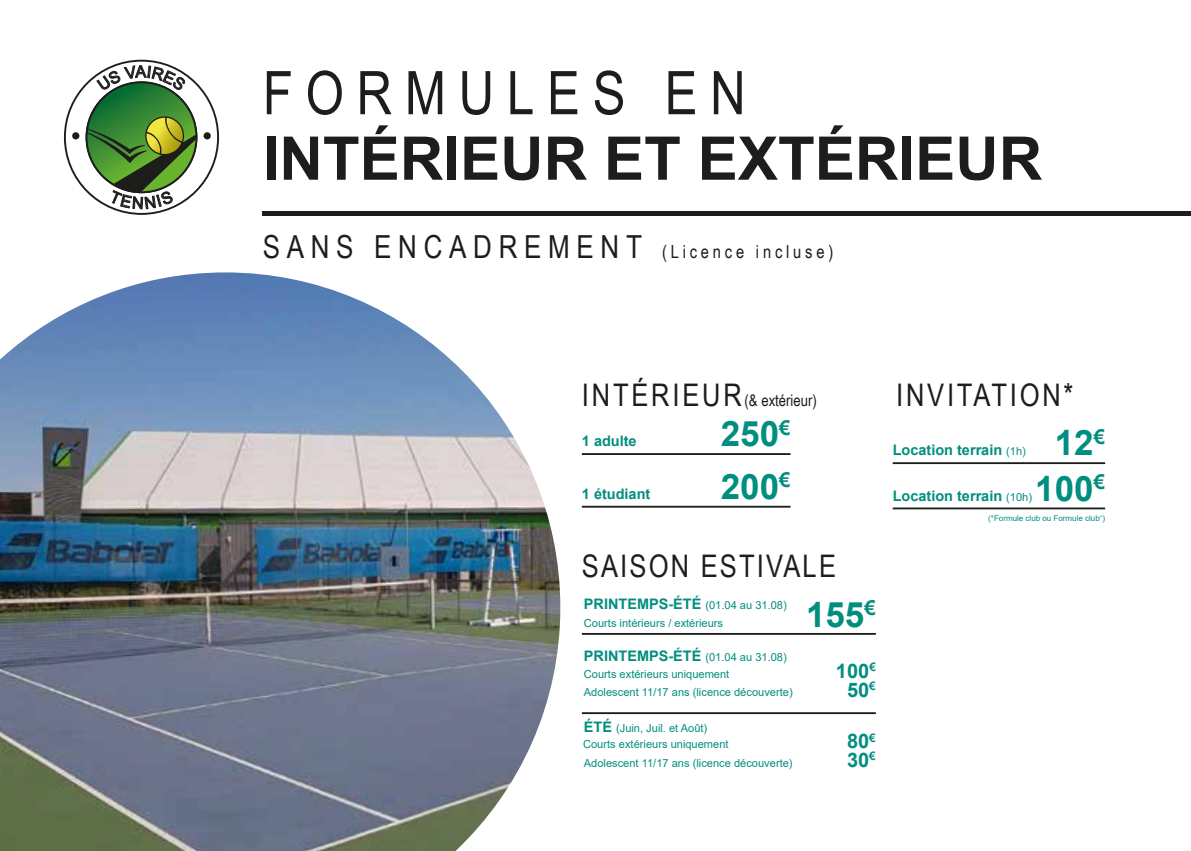
<style>
.page{position:relative;width:1191px;height:851px;background:#fff}
.page>*{position:absolute;margin:0;border:0;box-sizing:border-box;transform-origin:0 0}
.t1{font:700 60.2px "Arial";color:#1d1d1b}
.t2{font:60.2px "Arial Narrow";letter-spacing:.21em;color:#1d1d1b}
.t3{font:700 35px "Arial";color:#008e7f}
.t4{font:31.2px "Arial Narrow";letter-spacing:.07em;color:#1d1d1b}
.t5{font:31.2px "Arial Narrow";letter-spacing:.09em;color:#1d1d1b}
.t6{font:700 20px/18.6px "Arial";color:#008e7f;text-align:center}
.t7{font:18px "Arial Narrow";letter-spacing:.21em;color:#1d1d1b}
.t8{font:16px "Arial Narrow";color:#1d1d1b}
.t9{font:700 14.4px "Arial";color:#008e7f}
.t10{font:11px/17.2px "Arial";color:#008e7f}
.t11{font:8px "Arial";color:#008e7f}
.s1{font-size:31.8px}
.s2{font-size:31.2px}
.s3{font-weight:700;font-size:14.4px}
.s4{font-weight:400;font-size:11px}
</style>
<div class="page">
<hr style="left:582px;top:453px;width:208px;height:2px;background:#1d1d1b">
<hr style="left:582px;top:505px;width:208px;height:2px;background:#1d1d1b">
<hr style="left:582px;top:712px;width:293px;height:2px;background:#1d1d1b">
<hr style="left:892px;top:462px;width:213px;height:2px;background:#1d1d1b">
<hr style="left:892px;top:507px;width:213px;height:2px;background:#1d1d1b">
<hr style="left:582px;top:633px;width:293px;height:1px;background:#1d1d1b">
<hr style="left:263px;top:212px;width:928px;height:4px;background:#1d1d1b">
<img style="left:0;top:272px;width:560px;height:578px">
<svg style="left:64px;top:60px;width:155px;height:155px"></svg>
<h1 class="t2" style="left:263px;top:49px;width:484px">FORMULES EN</h1>
<h1 class="t1" style="left:263px;top:116px;width:781px">INTÉRIEUR ET EXTÉRIEUR</h1>
<h3 class="t7" style="left:263px;top:238px;width:572px"><span class="s1">SANS ENCADREMENT</span> (Licence incluse)</h3>
<h3 class="t8" style="left:582px;top:388px;width:236px"><span class="s2">INTÉRIEUR</span> (&amp; extérieur)</h3>
<h2 class="t3" style="left:720px;top:409px;width:71px">250<sup>€</sup></h2>
<h3 class="t9" style="left:582px;top:431px;width:56px">1 adulte</h3>
<h3 class="t9" style="left:582px;top:483px;width:70px">1 étudiant</h3>
<h2 class="t3" style="left:720px;top:462px;width:71px">200<sup>€</sup></h2>
<h3 class="t4" style="left:582px;top:543px;width:255px">SAISON ESTIVALE</h3>
<p class="t10" style="left:584px;top:596px;width:204px"><span class="s3">PRINTEMPS-ÉTÉ</span> (01.04 au 31.08)<br>Courts intérieurs / extérieurs</p>
<p class="t10" style="left:584px;top:648px;width:204px"><span class="s3">PRINTEMPS-ÉTÉ</span> (01.04 au 31.08)<br>Courts extérieurs uniquement</p>
<p class="t10" style="left:584px;top:683px;width:210px">Adolescent 11/17 ans (licence découverte)</p>
<p class="t10" style="left:584px;top:719px;width:125px"><span class="s3">ÉTÉ</span> (Juin, Juil. et Août)</p>
<p class="t10" style="left:583px;top:735px;width:147px">Courts extérieurs uniquement</p>
<p class="t10" style="left:584px;top:754px;width:210px">Adolescent 11/17 ans (licence découverte)</p>
<h2 class="t3" style="left:806px;top:589px;width:71px">155<sup>€</sup></h2>
<h3 class="t6" style="left:836px;top:661px;width:41px">100<sup>€<br></sup>50<sup>€</sup></h3>
<h3 class="t6" style="left:847px;top:732px;width:30px;text-align:left">80<sup>€<br></sup>30<sup>€</sup></h3>
<h3 class="t5" style="left:896px;top:372px;width:179px">INVITATION*</h3>
<h2 class="t3" style="left:1054px;top:418px;width:52px">12<sup>€</sup></h2>
<h3 class="t9" style="left:892px;top:440px;width:135px">Location terrain <span class="s4">(1h)</span></h3>
<h2 class="t3" style="left:1035px;top:463px;width:71px">100<sup>€</sup></h2>
<h3 class="t9" style="left:892px;top:485px;width:141px">Location terrain <span class="s4">(10h)</span></h3>
<p class="t11" style="left:988px;top:512px;width:118px">(*Formule club ou Formule club<sup>+</sup>)</p>
</div>
